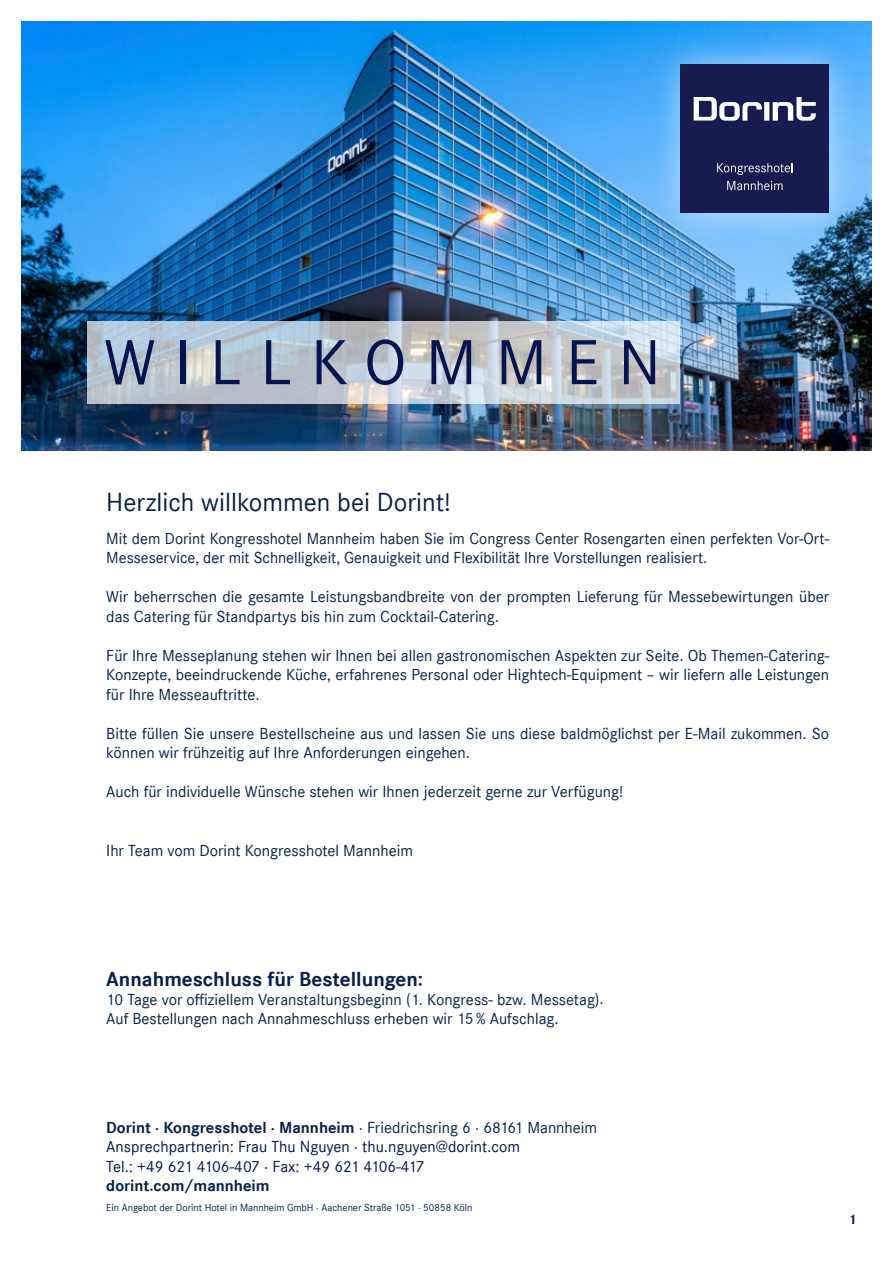
<style>
.page{position:relative;width:893px;height:1263px;background:#fff}
.page>*{position:absolute;margin:0;border:0;box-sizing:border-box;transform-origin:0 0}
.t1{font:66px "Corporate S";letter-spacing:.29em;color:#05134e}
.Hotel-Einleitungstex{font:27px "Corporate S";color:#071f49}
.Hotel-Einleitungstex-2{font:700 21px "Corporate S";color:#071f49}
.Hotel-Einleitungstex-3{font:16.5px/19.5px "Corporate S";color:#071f49}
.t2{font:16.5px "Corporate S";color:#05134e}
.t3{font:16.5px "Corporate S";letter-spacing:-.025em;color:#05134e}
.Hotel-Einleitungstex-4{font:700 16.5px "Corporate S";color:#071f49}
.t4{font:700 14.25px "Corporate S";color:#05134e}
.t5{font:10.5px "Corporate S";color:#071f49}
.s1{font-weight:700}
</style>
<div class="page">
<img style="left:21px;top:21px;width:851px;height:430px">
<div style="left:649px;top:33px;width:211px;height:210px;background:#fff;opacity:.55"></div>
<div style="left:680px;top:64px;width:149px;height:149px;background:#181b4f"></div>
<svg style="left:773px;top:97px;width:43px;height:24px"></svg>
<div style="left:764px;top:102px;width:5px;height:19px;background:#fff"></div>
<svg style="left:694px;top:97px;width:68px;height:24px"></svg>
<svg style="left:717px;top:163px;width:76px;height:12px"></svg>
<svg style="left:727px;top:181px;width:56px;height:9px"></svg>
<svg style="left:87px;top:321px;width:592px;height:83px;background:#c2cad1"></svg>
<p class="t1" style="left:104px;top:325px;width:558px">WILLKOMMEN</p>
<p class="Hotel-Einleitungstex" style="left:106px;top:487px;width:346px">Herzlich willkommen bei Dorint!</p>
<p class="Hotel-Einleitungstex-3" style="left:106px;top:529px;width:724px">Mit dem Dorint Kongresshotel Mannheim haben Sie im Congress Center Rosengarten einen perfekten Vor-Ort-<br>Messeservice, der mit Schnelligkeit, Genauigkeit und Flexibilität Ihre Vorstellungen realisiert.</p>
<p class="Hotel-Einleitungstex-3" style="left:106px;top:587px;width:724px">Wir beherrschen die gesamte Leistungsbandbreite von der prompten Lieferung für Messebewirtungen über das Catering für Standpartys bis hin zum Cocktail-Catering.</p>
<p class="Hotel-Einleitungstex-3" style="left:106px;top:646px;width:724px;text-align:justify">Für Ihre Messeplanung stehen wir Ihnen bei allen gastronomischen Aspekten zur Seite. Ob Themen-Catering-Konzepte, beeindruckende Küche, erfahrenes Personal oder Hightech-Equipment – wir liefern alle Leistungen für Ihre Messeauftritte.</p>
<p class="Hotel-Einleitungstex-3" style="left:106px;top:724px;width:724px">Bitte füllen Sie unsere Bestellscheine aus und lassen Sie uns diese baldmöglichst per E-Mail zukommen. So können wir frühzeitig auf Ihre Anforderungen eingehen.</p>
<p class="Hotel-Einleitungstex-3" style="left:106px;top:782px;width:518px">Auch für individuelle Wünsche stehen wir Ihnen jederzeit gerne zur Verfügung!</p>
<p class="Hotel-Einleitungstex-3" style="left:106px;top:841px;width:308px">Ihr Team vom Dorint Kongresshotel Mannheim</p>
<p class="Hotel-Einleitungstex-2" style="left:106px;top:967px;width:318px">Annahmeschluss für Bestellungen:</p>
<p class="Hotel-Einleitungstex-3" style="left:106px;top:990px;width:499px;line-height:18.8px">10 Tage vor offiziellem Veranstaltungsbeginn (1. Kongress- bzw. Messetag).<br>Auf Bestellungen nach Annahmeschluss erheben wir 15 % Aufschlag.</p>
<p class="Hotel-Einleitungstex-3" style="left:106px;top:1117px;width:492px"><span class="s1">Dorint · Kongresshotel · Mannheim</span> · Friedrichsring 6 · 68161 Mannheim</p>
<p class="t2" style="left:106px;top:1137px;width:415px">Ansprechpartnerin: Frau Thu Nguyen · thu.nguyen@dorint.com</p>
<p class="t3" style="left:106px;top:1157px;width:320px">Tel.: +49 621 4106-407 · Fax: +49 621 4106-417</p>
<p class="Hotel-Einleitungstex-4" style="left:106px;top:1176px;width:165px">dorint.com/mannheim</p>
<p class="t5" style="left:106px;top:1201px;width:368px">Ein Angebot der Dorint Hotel in Mannheim GmbH · Aachener Straße 1051 · 50858 Köln</p>
<p class="t4" style="left:848px;top:1211px;width:10px">1</p>
</div>
